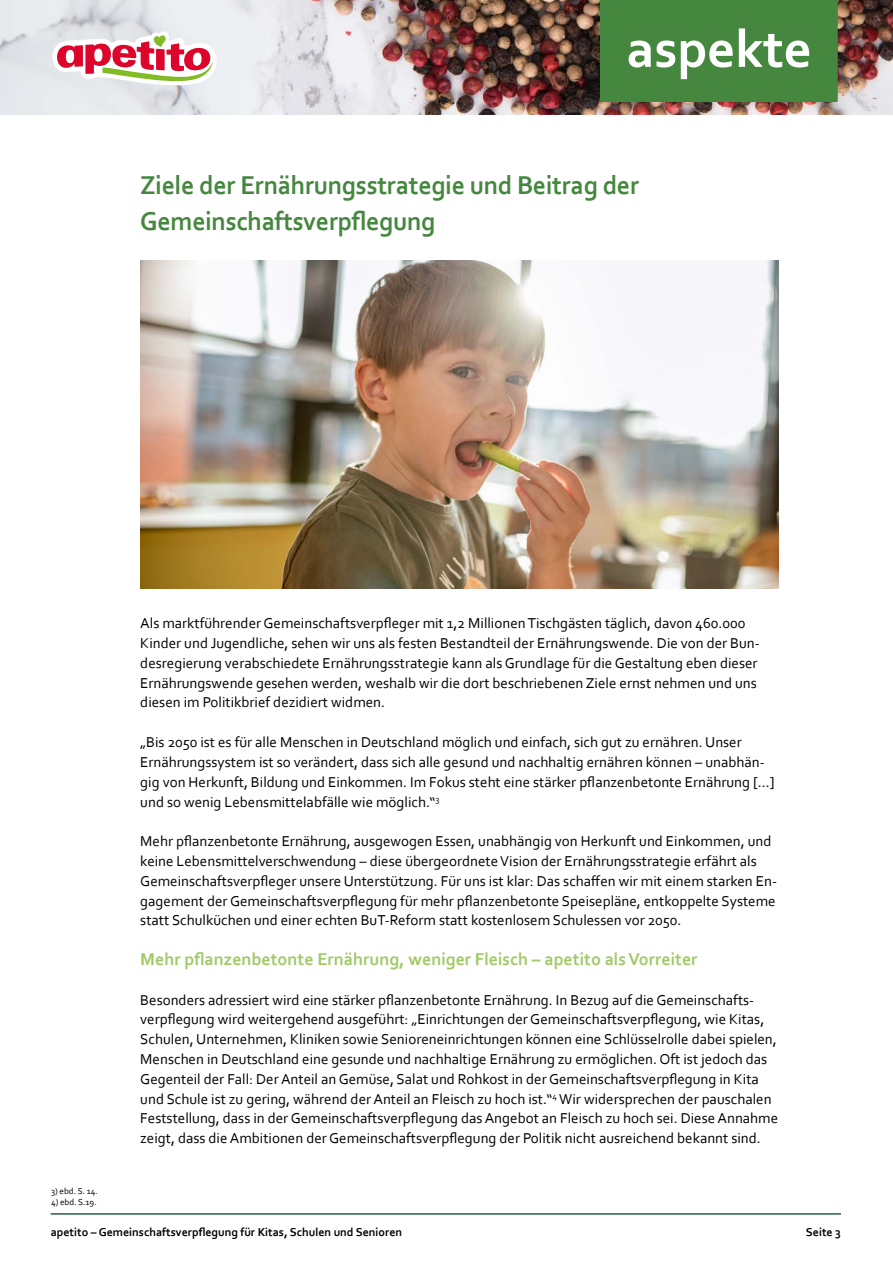
<style>
.page{position:relative;width:893px;height:1263px;background:#fff}
.page>*{position:absolute;margin:0;border:0;box-sizing:border-box;transform-origin:0 0}
.t1{font:700 54.3px "Corbel";color:#fff}
.t2{font:700 27px/35.7px "Corbel";letter-spacing:-.01em;color:#45873e;scale:.96 1}
.t3{font:700 18px "Corbel";color:#a0c966}
.t4{font:15px/19.8px "Corbel";color:#000}
.t5{font:700 12px "Corbel";color:#000}
.t6{font:9px "Corbel";color:#000}
</style>
<div class="page">
<img style="left:140px;top:260px;width:638px;height:329px">
<img style="left:0;top:0;width:893px;height:114px">
<svg style="left:53px;top:30px;width:165px;height:56px"></svg>
<div style="left:600px;top:0;width:238px;height:102px;background:#45873e"></div>
<hr style="left:51px;top:1213px;width:790px;height:2px;background:#296140">
<h1 class="t1" style="left:626px;top:15px;width:187px">aspekte</h1>
<h2 class="t2" style="left:140px;top:167px;width:521px">Ziele der Ernährungsstrategie und Beitrag der<br>Gemeinschaftsverpflegung</h2>
<p class="t6" style="left:51px;top:1185px;width:48px">3) ebd. S. 14.</p>
<p class="t6" style="left:51px;top:1196px;width:47px">4) ebd. S.19.</p>
<p class="t4" style="left:140px;top:613px;width:621px">Als marktführender Gemeinschaftsverpfleger mit 1,2 Millionen Tischgästen täglich, davon 460.000<br>Kinder und Jugendliche, sehen wir uns als festen Bestandteil der Ernährungswende. Die von der Bun&shy;desregierung verabschiedete Ernährungsstrategie kann als Grundlage für die Gestaltung eben dieser Ernährungswende gesehen werden, weshalb wir die dort beschriebenen Ziele ernst nehmen und uns diesen im Politikbrief dezidiert widmen.</p>
<p class="t4" style="left:140px;top:732px;width:636px">„Bis 2050 ist es für alle Menschen in Deutschland möglich und einfach, sich gut zu ernähren. Unser Ernährungssystem ist so verändert, dass sich alle gesund und nachhaltig ernähren können – unabhän&shy;gig von Herkunft, Bildung und Einkommen. Im Fokus steht eine stärker pflanzenbetonte Ernährung […] und so wenig Lebensmittelabfälle wie möglich.“<sup>3</sup></p>
<p class="t4" style="left:140px;top:831px;width:638px">Mehr pflanzenbetonte Ernährung, ausgewogen Essen, unabhängig von Herkunft und Einkommen, und keine Lebensmittelverschwendung – diese übergeordnete Vision der Ernährungsstrategie erfährt als Gemeinschaftsverpfleger unsere Unterstützung. Für uns ist klar: Das schaffen wir mit einem starken En&shy;gagement der Gemeinschaftsverpflegung für mehr pflanzenbetonte Speisepläne, entkoppelte Systeme statt Schulküchen und einer echten BuT-Reform statt kostenlosem Schulessen vor 2050.</p>
<p class="t3" style="left:140px;top:948px;width:559px">Mehr pflanzenbetonte Ernährung, weniger Fleisch – apetito als Vorreiter</p>
<p class="t4" style="left:140px;top:989px;width:639px">Besonders adressiert wird eine stärker pflanzenbetonte Ernährung. In Bezug auf die Gemeinschafts&shy;verpflegung wird weitergehend ausgeführt: „Einrichtungen der Gemeinschaftsverpflegung, wie Kitas, Schulen, Unternehmen, Kliniken sowie Senioreneinrichtungen können eine Schlüsselrolle dabei spielen, Menschen in Deutschland eine gesunde und nachhaltige Ernährung zu ermöglichen. Oft ist jedoch das Gegenteil der Fall: Der Anteil an Gemüse, Salat und Rohkost in der Gemeinschaftsverpflegung in Kita und Schule ist zu gering, während der Anteil an Fleisch zu hoch ist.“<sup>4</sup> Wir widersprechen der pauschalen Feststellung, dass in der Gemeinschaftsverpflegung das Angebot an Fleisch zu hoch sei. Diese Annahme zeigt, dass die Ambitionen der Gemeinschaftsverpflegung der Politik nicht ausreichend bekannt sind.</p>
<p class="t5" style="left:51px;top:1224px;width:353px">apetito – Gemeinschaftsverpflegung für Kitas, Schulen und Senioren</p>
<p class="t5" style="left:806px;top:1224px;width:37px">Seite 3</p>
</div>
